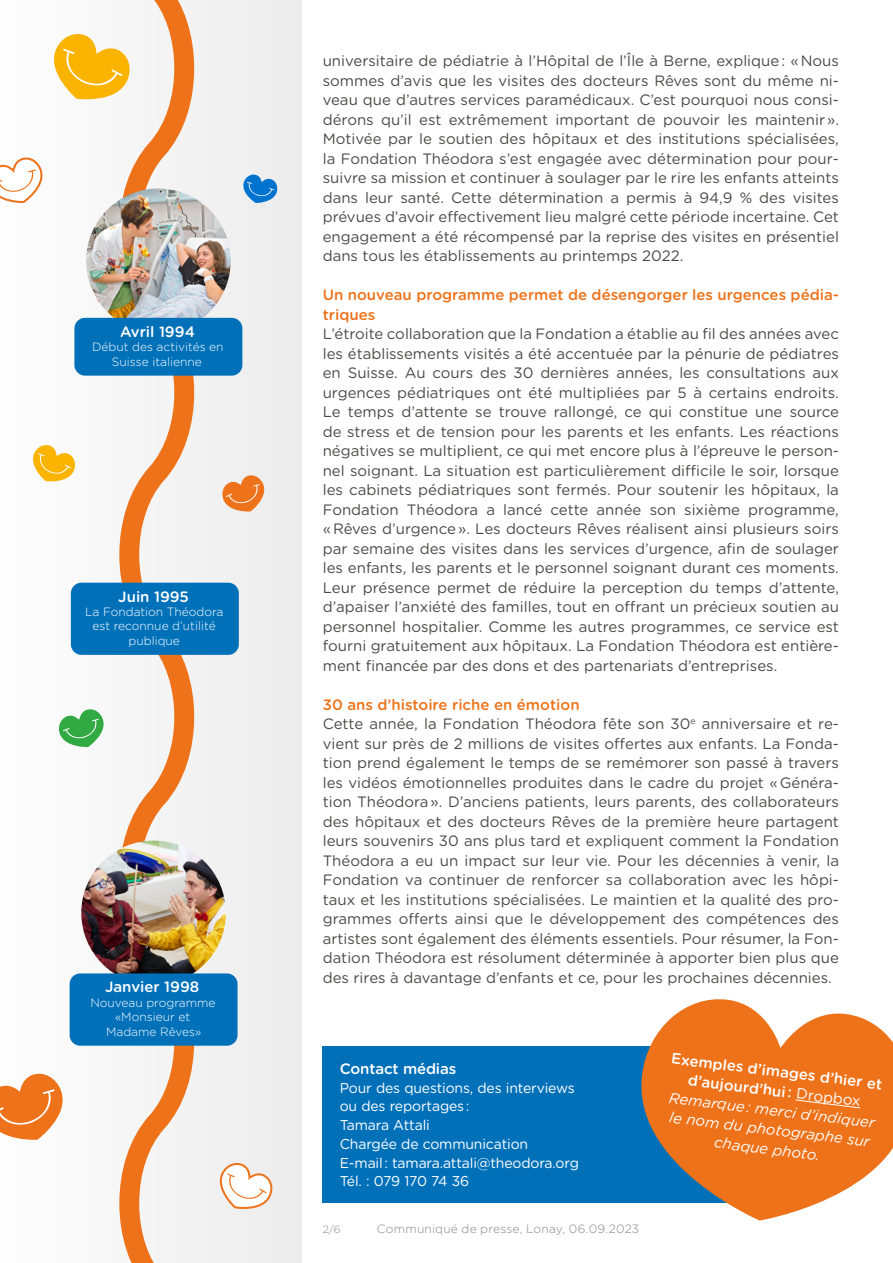
<style>
.page{position:relative;width:893px;height:1263px;background:#fff}
.page>*{position:absolute;margin:0;border:0;box-sizing:border-box;transform-origin:0 0}
.t1{font:15px/19.5px "Gotham Rounded";color:#4a4a49;text-align:justify}
.t2{font:italic 15px/19.5px "Gotham Rounded";color:#fff;text-align:center}
.t3{font:500 15px/19.5px "Gotham Rounded";color:#ee7219}
.t4{font:500 15px "Gotham Rounded";color:#fff}
.t5{font:14.25px/18.8px "Gotham Rounded";letter-spacing:-.01em;color:#fff}
.t6{font:300 12px/14.4px "Gotham Rounded";color:#fff;text-align:center}
.t7{font:300 12px "Gotham Rounded";letter-spacing:.015em;color:#878787}
.t8{font:300 10.5px "Gotham Rounded";color:#878787}
.s1{font-weight:500;color:#ee7219}
.s2{font-weight:500;font-style:normal}
.s3{font-style:normal}
</style>
<div class="page">
<div style="left:0;top:0;width:301px;height:1263px;background:#f9f9f9"></div>
<div style="left:323px;top:1046px;width:404px;height:156px;background:#0071b9"></div>
<svg style="left:92px;top:0;width:129px;height:1263px"></svg>
<img style="left:81px;top:840px;width:145px;height:145px;border-radius:72px">
<img style="left:86px;top:189px;width:145px;height:129px">
<div style="left:71px;top:583px;width:168px;height:72px;background:#0071b9;border-radius:11px"></div>
<div style="left:70px;top:973px;width:168px;height:73px;background:#0071b9;border-radius:11px"></div>
<div style="left:74px;top:318px;width:168px;height:58px;background:#0071b9;border-radius:11px"></div>
<svg style="left:0;top:157px;width:43px;height:47px"></svg>
<svg style="left:212px;top:1159px;width:64px;height:53px"></svg>
<svg style="left:33px;top:445px;width:42px;height:37px"></svg>
<svg style="left:59px;top:708px;width:49px;height:40px"></svg>
<svg style="left:222px;top:474px;width:46px;height:39px"></svg>
<svg style="left:0;top:1073px;width:63px;height:67px"></svg>
<svg style="left:243px;top:173px;width:35px;height:30px"></svg>
<svg style="left:630px;top:999px;width:263px;height:222px"></svg>
<svg style="left:795px;top:1099px;width:66px;height:10px"></svg>
<svg style="left:54px;top:31px;width:79px;height:73px"></svg>
<p class="t4" style="left:120px;top:321px;width:76px">Avril 1994</p>
<p class="t6" style="left:92px;top:339px;width:133px">Début des activités en<br>Suisse italienne</p>
<p class="t4" style="left:118px;top:586px;width:72px">Juin 1995</p>
<p class="t6" style="left:85px;top:604px;width:140px">La Fondation Théodora est reconnue d’utilité publique</p>
<p class="t4" style="left:105px;top:976px;width:96px">Janvier 1998</p>
<p class="t6" style="left:90px;top:995px;width:127px">Nouveau programme «Monsieur et<br>Madame Rêves»</p>
<p class="t1" style="left:323px;top:50px;width:518px">universitaire de pédiatrie à l’Hôpital de l’Île à Berne, explique : « Nous sommes d’avis que les visites des docteurs Rêves sont du même ni&shy;veau que d’autres services paramédicaux. C’est pourquoi nous consi&shy;dérons qu’il est extrêmement important de pouvoir les maintenir ».<br>Motivée par le soutien des hôpitaux et des institutions spécialisées, la Fondation Théodora s’est engagée avec détermination pour pour&shy;suivre sa mission et continuer à soulager par le rire les enfants atteints dans leur santé. Cette détermination a permis à 94,9 % des visites prévues d’avoir effectivement lieu malgré cette période incertaine. Cet engagement a été récompensé par la reprise des visites en présentiel dans tous les établissements au printemps 2022.</p>
<p class="t3" style="left:323px;top:284px;width:518px">Un nouveau programme permet de désengorger les urgences pédia&shy;triques</p>
<p class="t1" style="left:323px;top:323px;width:518px">L’étroite collaboration que la Fondation a établie au fil des années avec les établissements visités a été accentuée par la pénurie de pédiatres en Suisse. Au cours des 30 dernières années, les consultations aux urgences pédiatriques ont été multipliées par 5 à certains endroits.<br>Le temps d’attente se trouve rallongé, ce qui constitue une source de stress et de tension pour les parents et les enfants. Les réactions négatives se multiplient, ce qui met encore plus à l’épreuve le person&shy;nel soignant. La situation est particulièrement difficile le soir, lorsque les cabinets pédiatriques sont fermés. Pour soutenir les hôpitaux, la Fondation Théodora a lancé cette année son sixième programme, « Rêves d’urgence ». Les docteurs Rêves réalisent ainsi plusieurs soirs par semaine des visites dans les services d’urgence, afin de soulager les enfants, les parents et le personnel soignant durant ces moments.<br>Leur présence permet de réduire la perception du temps d’attente, d’apaiser l’anxiété des familles, tout en offrant un précieux soutien au personnel hospitalier. Comme les autres programmes, ce service est fourni gratuitement aux hôpitaux. La Fondation Théodora est entière&shy;ment financée par des dons et des partenariats d’entreprises.</p>
<p class="t1" style="left:323px;top:694px;width:518px;text-align:left"><span class="s1">30 ans d’histoire riche en émotion<br></span>Cette année, la Fondation Théodora fête son 30<sup>e</sup> anniversaire et re&shy;vient sur près de 2 millions de visites offertes aux enfants. La Fonda&shy;tion prend également le temps de se remémorer son passé à travers les vidéos émotionnelles produites dans le cadre du projet « Généra&shy;tion Théodora ». D’anciens patients, leurs parents, des collaborateurs des hôpitaux et des docteurs Rêves de la première heure partagent leurs souvenirs 30 ans plus tard et expliquent comment la Fondation Théodora a eu un impact sur leur vie. Pour les décennies à venir, la Fondation va continuer de renforcer sa collaboration avec les hôpi&shy;taux et les institutions spécialisées. Le maintien et la qualité des pro&shy;grammes offerts ainsi que le développement des compétences des artistes sont également des éléments essentiels. Pour résumer, la Fon&shy;dation Théodora est résolument déterminée à apporter bien plus que des rires à davantage d’enfants et ce, pour les prochaines décennies.</p>
<p class="t4" style="left:340px;top:1058px;width:118px">Contact médias</p>
<p class="t5" style="left:340px;top:1077px;width:241px">Pour des questions, des interviews ou des reportages :<br>Tamara Attali<br>Chargée de communication<br>E-mail : tamara.attali@theodora.org<br>Tél. : 079 170 74 36</p>
<p class="t8" style="left:323px;top:1222px;width:19px">2/6</p>
<p class="t7" style="left:377px;top:1221px;width:264px">Communiqué de presse, Lonay, 06.09.2023</p>
<p class="t2" style="left:673px;top:1048px;width:214px;rotate:7deg"><span class="s2">Exemples d’images d’hier et d’aujourd’hui :</span> <span class="s3">Dropbox<br></span>Remarque : merci d’indiquer le nom du photographe sur chaque photo.</p>
</div>
